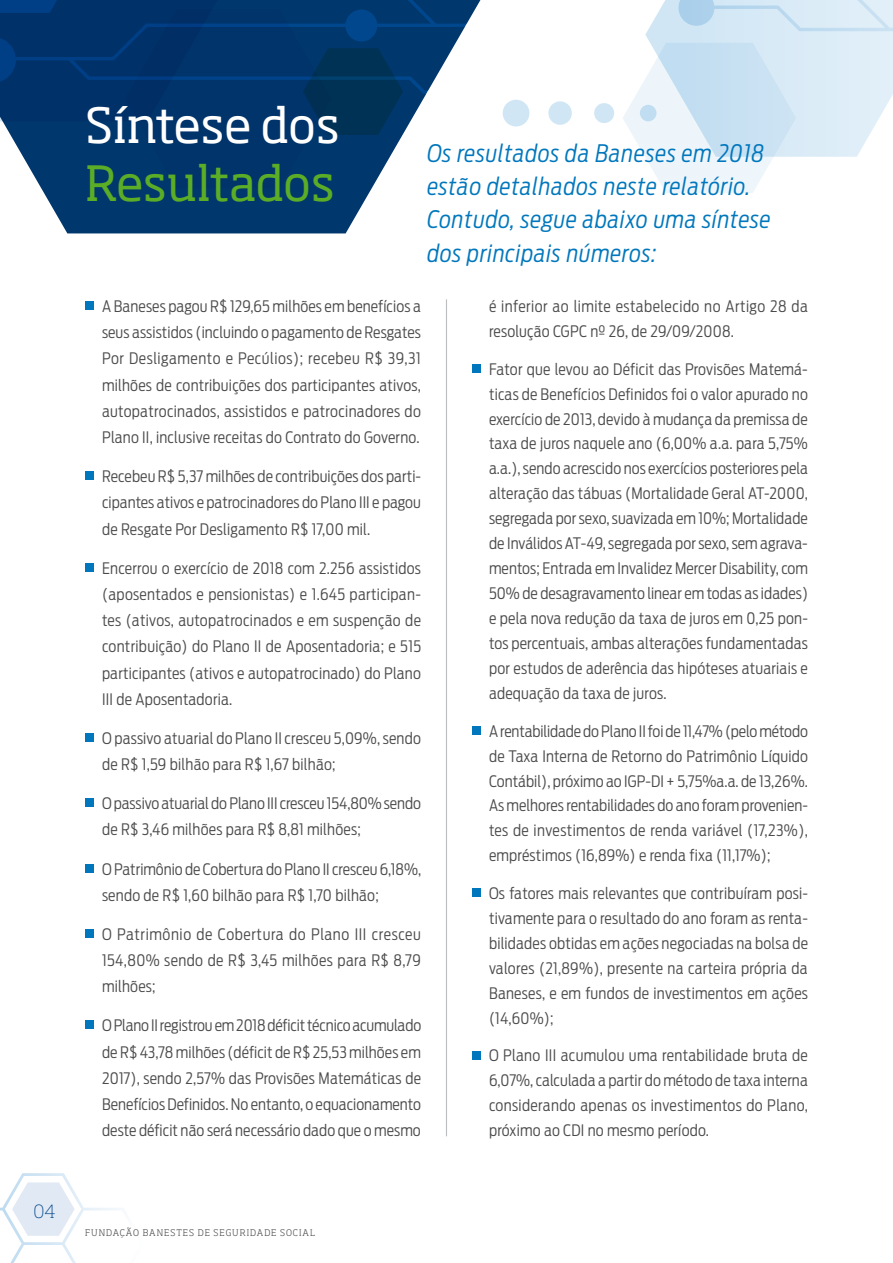
<style>
.page{position:relative;width:893px;height:1263px;background:#fff}
.page>*{position:absolute;margin:0;border:0;box-sizing:border-box;transform-origin:0 0}
.t1{font:48px "Soho Std";letter-spacing:-.005em;color:#fff}
.t2{font:48px "Soho Std";letter-spacing:-.02em;color:#5bac26}
.t3{font:italic 300 24px/33.3px "Antenna Cond";letter-spacing:.03em;color:#0077bc}
.t4{font:200 18px "Soho Std";color:#004687}
.t5{font:300 15.75px/24.9px "Antenna Cond";letter-spacing:.015em;color:#4b4b4d;text-align:justify}
.t6{font:300 15.75px/26.2px "Antenna Cond";letter-spacing:-.005em;color:#4b4b4d}
.t7{font:300 9px "Soho Std";letter-spacing:.115em;color:#4b4b4d}
</style>
<div class="page">
<svg style="left:44px;top:193px;width:325px;height:40px;fill:#00376d"></svg>
<svg style="left:0;top:0;width:893px;height:193px"></svg>
<div style="left:85px;top:301px;width:9px;height:9px;background:#0077bc"></div>
<div style="left:85px;top:472px;width:9px;height:8px;background:#0077bc"></div>
<div style="left:85px;top:563px;width:9px;height:9px;background:#0077bc"></div>
<div style="left:85px;top:733px;width:9px;height:9px;background:#0077bc"></div>
<div style="left:85px;top:799px;width:9px;height:8px;background:#0077bc"></div>
<div style="left:85px;top:864px;width:9px;height:8px;background:#0077bc"></div>
<div style="left:85px;top:929px;width:9px;height:9px;background:#0077bc"></div>
<div style="left:85px;top:1021px;width:9px;height:8px;background:#0077bc"></div>
<div style="left:472px;top:364px;width:8px;height:8px;background:#0077bc"></div>
<div style="left:472px;top:726px;width:8px;height:8px;background:#0077bc"></div>
<div style="left:472px;top:888px;width:8px;height:9px;background:#0077bc"></div>
<div style="left:472px;top:1051px;width:8px;height:8px;background:#0077bc"></div>
<hr style="left:446px;top:299px;width:1px;height:837px;background:#bbbdbe">
<svg style="left:0;top:1173px;width:120px;height:90px"></svg>
<p class="t4" style="left:34px;top:1200px;width:24px">04</p>
<h1 class="t1" style="left:85px;top:96px;width:256px">Síntese dos</h1>
<h1 class="t2" style="left:85px;top:153px;width:251px">Resultados</h1>
<h2 class="t3" style="left:427px;top:136px;width:345px">Os resultados da Baneses em 2018 estão detalhados neste relatório.<br>Contudo, segue abaixo uma síntese dos principais números:</h2>
<p class="t5" style="left:102px;top:293px;width:320px;line-height:26.2px">A Baneses pagou R$ 129,65 milhões em benefícios a seus assistidos (incluindo o pagamento de Resgates Por Desligamento e Pecúlios); recebeu R$ 39,31 milhões de contribuições dos participantes ativos, autopatrocinados, assistidos e patrocinadores do Plano II, inclusive receitas do Contrato do Governo.</p>
<p class="t5" style="left:102px;top:463px;width:321px;line-height:26.2px">Recebeu R$ 5,37 milhões de contribuições dos parti&shy;cipantes ativos e patrocinadores do Plano III e pagou de Resgate Por Desligamento R$ 17,00 mil.</p>
<p class="t5" style="left:102px;top:555px;width:321px;line-height:26.2px">Encerrou o exercício de 2018 com 2.256 assistidos (aposentados e pensionistas) e 1.645 participan&shy;tes (ativos, autopatrocinados e em suspenção de contribuição) do Plano II de Aposentadoria; e 515 participantes (ativos e autopatrocinado) do Plano III de Aposentadoria.</p>
<p class="t5" style="left:102px;top:725px;width:320px;line-height:26.2px">O passivo atuarial do Plano II cresceu 5,09%, sendo de R$ 1,59 bilhão para R$ 1,67 bilhão;</p>
<p class="t6" style="left:102px;top:790px;width:320px">O passivo atuarial do Plano III cresceu 154,80% sendo de R$ 3,46 milhões para R$ 8,81 milhões;</p>
<p class="t5" style="left:102px;top:856px;width:321px;line-height:26.2px">O Patrimônio de Cobertura do Plano II cresceu 6,18%, sendo de R$ 1,60 bilhão para R$ 1,70 bilhão;</p>
<p class="t5" style="left:102px;top:921px;width:320px;line-height:26.2px">O Patrimônio de Cobertura do Plano III cresceu 154,80% sendo de R$ 3,45 milhões para R$ 8,79 milhões;</p>
<p class="t5" style="left:102px;top:1012px;width:321px;line-height:26.2px">O Plano II registrou em 2018 déficit técnico acumulado de R$ 43,78 milhões (déficit de R$ 25,53 milhões em 2017), sendo 2,57% das Provisões Matemáticas de Benefícios Definidos. No entanto, o equacionamento deste déficit não será necessário dado que o mesmo</p>
<p class="t7" style="left:85px;top:1227px;width:232px">FUNDAÇÃO BANESTES DE SEGURIDADE SOCIAL</p>
<p class="t5" style="left:489px;top:294px;width:320px">é inferior ao limite estabelecido no Artigo 28 da resolução CGPC nº 26, de 29/09/2008.</p>
<p class="t5" style="left:489px;top:356px;width:321px">Fator que levou ao Déficit das Provisões Matemá&shy;ticas de Benefícios Definidos foi o valor apurado no exercício de 2013, devido à mudança da premissa de taxa de juros naquele ano (6,00% a.a. para 5,75% a.a.), sendo acrescido nos exercícios posteriores pela alteração das tábuas (Mortalidade Geral AT-2000, segregada por sexo, suavizada em 10%; Mortalidade de Inválidos AT-49, segregada por sexo, sem agrava&shy;mentos; Entrada em Invalidez Mercer Disability, com 50% de desagravamento linear em todas as idades) e pela nova redução da taxa de juros em 0,25 pon&shy;tos percentuais, ambas alterações fundamentadas por estudos de aderência das hipóteses atuariais e adequação da taxa de juros.</p>
<p class="t5" style="left:489px;top:718px;width:321px">A rentabilidade do Plano II foi de 11,47% (pelo método de Taxa Interna de Retorno do Patrimônio Líquido Contábil), próximo ao IGP-DI + 5,75%a.a. de 13,26%.<br>As melhores rentabilidades do ano foram provenien&shy;tes de investimentos de renda variável (17,23%), empréstimos (16,89%) e renda fixa (11,17%);</p>
<p class="t5" style="left:489px;top:881px;width:321px">Os fatores mais relevantes que contribuíram posi&shy;tivamente para o resultado do ano foram as renta&shy;bilidades obtidas em ações negociadas na bolsa de valores (21,89%), presente na carteira própria da Baneses, e em fundos de investimentos em ações (14,60%);</p>
<p class="t5" style="left:489px;top:1043px;width:320px">O Plano III acumulou uma rentabilidade bruta de 6,07%, calculada a partir do método de taxa interna considerando apenas os investimentos do Plano, próximo ao CDI no mesmo período.</p>
</div>
